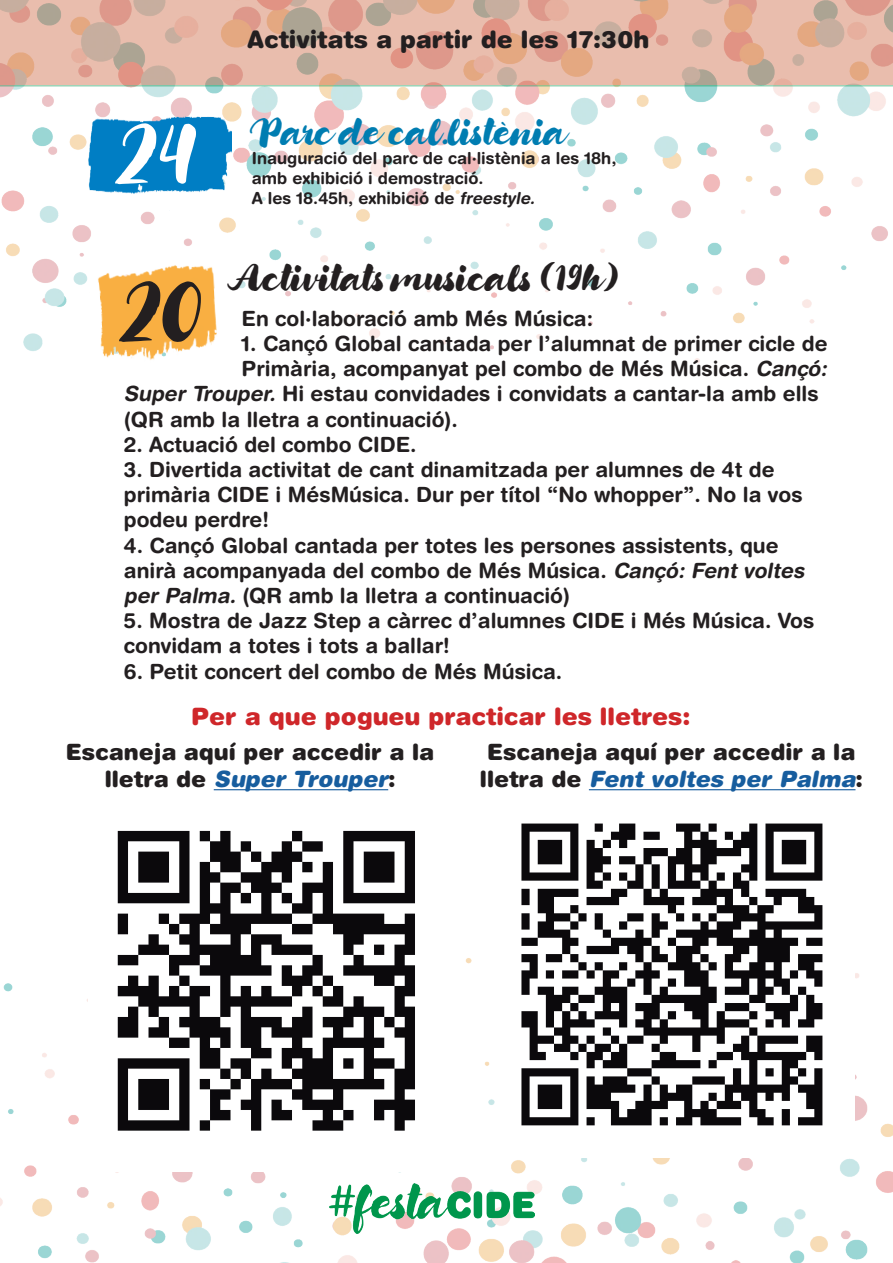
<style>
.page{position:relative;width:893px;height:1263px;background:#fff}
.page>*{position:absolute;margin:0;border:0;box-sizing:border-box;transform-origin:0 0}
.t1{font:63px "Candylicious";color:#231f20}
.t2{font:63px "Candylicious";color:#fff}
.t3{font:27px "Candylicious";color:#231f20}
.t4{font:27px "Candylicious";color:#007db1}
.t5{font:900 24px "Helvetica Rounded";color:#cf272a}
.t6{font:900 24px "Helvetica Rounded";color:#231f20}
.t7{font:900 22.5px/27px "Helvetica Rounded";color:#231f20;text-align:center}
.t8{font:700 21px/25.2px "Helvetica Rounded LT Std";color:#231f20}
.t9{font:700 16.5px/19.8px "Helvetica Rounded LT Std";color:#231f20}
.s1{font-style:italic}
.s2{font-style:italic;color:#175d9e}
</style>
<div class="page">
<img style="left:0;top:87px;width:888px;height:276px">
<img style="left:0;top:958px;width:893px;height:305px">
<svg style="left:0;top:0;width:893px;height:87px;fill:#e9bdad"></svg>
<img style="left:330px;top:1183px;width:205px;height:50px">
<img style="left:87px;top:258px;width:147px;height:105px">
<hr style="left:214px;top:789px;width:174px;height:1px;background:#175d9e">
<img style="left:495px;top:823px;width:359px;height:334px">
<hr style="left:589px;top:789px;width:266px;height:1px;background:#175d9e">
<img style="left:88px;top:830px;width:367px;height:341px">
<img style="left:78px;top:115px;width:153px;height:96px">
<h1 class="t2" style="left:113px;top:108px;width:86px">24</h1>
<p class="t6" style="left:248px;top:24px;width:403px">Activitats a partir de les 17:30h</p>
<p class="t4" style="left:249px;top:112px;width:320px">Parc de cal.listènia</p>
<p class="t9" style="left:252px;top:148px;width:366px">Inauguració del parc de cal·listènia a les 18h, amb exhibició i demostració.<br>A les 18.45h, exhibició de <span class="s1">freestyle.</span></p>
<p class="t3" style="left:227px;top:258px;width:394px">Activitats musicals (19h)</p>
<h1 class="t1" style="left:117px;top:266px;width:87px">20</h1>
<p class="t8" style="left:242px;top:305px;width:353px">En col·laboració amb Més Música:</p>
<p class="t8" style="left:242px;top:330px;width:587px">1. Cançó Global cantada per l’alumnat de primer cicle de</p>
<p class="t8" style="left:242px;top:356px;width:591px">Primària, acompanyat pel combo de Més Música. <span class="s1">Cançó:</span></p>
<p class="t8" style="left:124px;top:381px;width:696px"><span class="s1">Super Trouper.</span> Hi estau convidades i convidats a cantar-la amb ells</p>
<p class="t8" style="left:124px;top:406px;width:336px">(QR amb la lletra a continuació).</p>
<p class="t8" style="left:124px;top:431px;width:294px">2. Actuació del combo CIDE.</p>
<p class="t8" style="left:124px;top:456px;width:680px">3. Divertida activitat de cant dinamitzada per alumnes de 4t de primària CIDE i MésMúsica. Dur per títol “No whopper”. No la vos podeu perdre!</p>
<p class="t8" style="left:124px;top:532px;width:686px">4. Cançó Global cantada per totes les persones assistents, que anirà acompanyada del combo de Més Música. <span class="s1">Cançó: Fent voltes per Palma.</span> (QR amb la lletra a continuació)</p>
<p class="t8" style="left:124px;top:608px;width:692px">5. Mostra de Jazz Step a càrrec d’alumnes CIDE i Més Música. Vos convidam a totes i tots a ballar!</p>
<p class="t8" style="left:124px;top:658px;width:440px">6. Petit concert del combo de Més Música.</p>
<p class="t5" style="left:191px;top:701px;width:501px">Per a que pogueu practicar les lletres:</p>
<p class="t7" style="left:66px;top:738px;width:370px">Escaneja aquí per accedir a la l l e t r a d e <span class="s2">Super Trouper</span>:</p>
<p class="t7" style="left:480px;top:738px;width:385px">Escaneja aquí per accedir a la<br>l l e t r a d e <span class="s2">Fent voltes per Palma</span>:</p>
</div>
